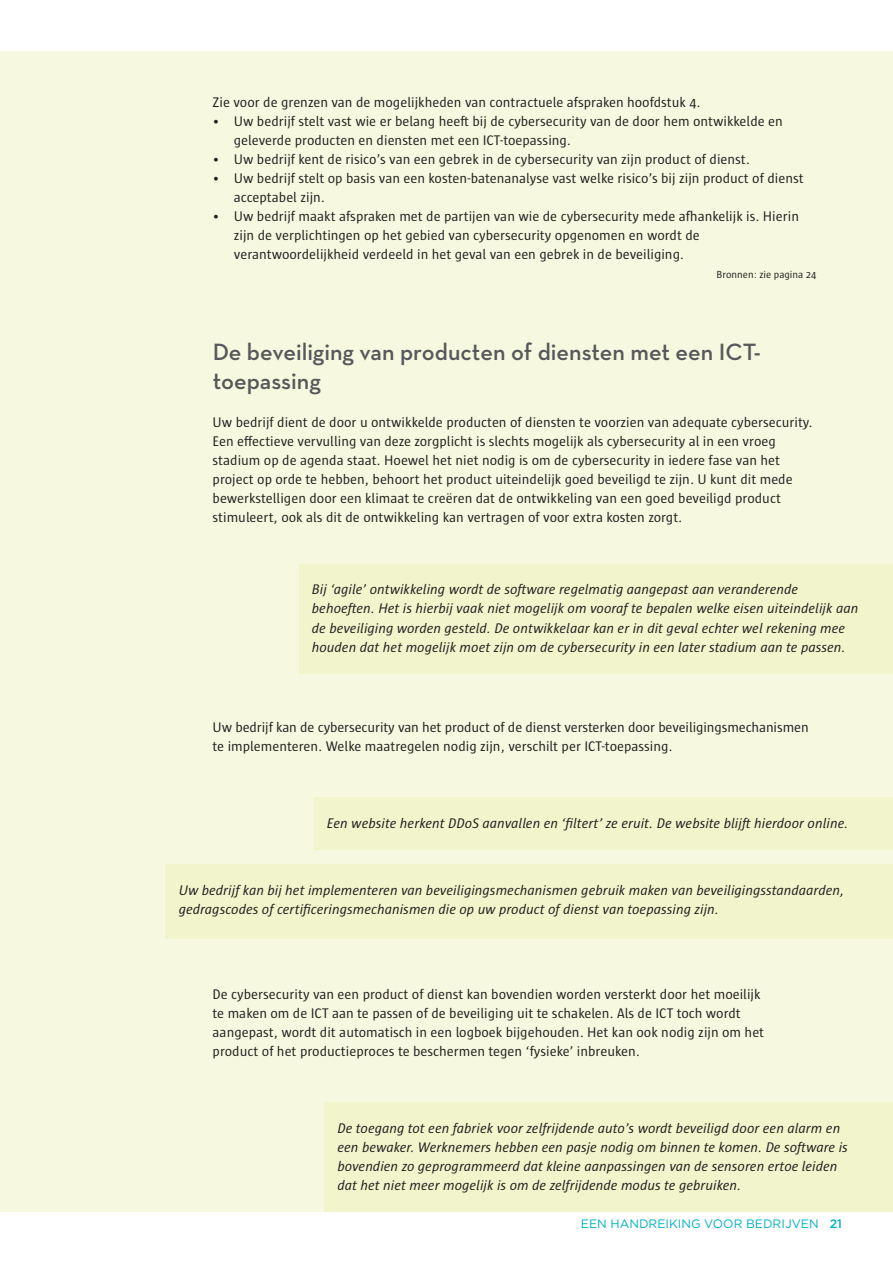
<style>
.page{position:relative;width:893px;height:1263px;background:#fff}
.page>*{position:absolute;margin:0;border:0;box-sizing:border-box;transform-origin:0 0}
.t1{font:600 24px/28.8px "Neutraface Text";color:#57585a}
.t2{font:14.25px/19px "Sun";color:#231f20}
.t3{font:italic 14.25px/19px "Sun";color:#231f20}
.t4{font:12.15px "Gotham";color:#00b0c5}
.t5{font:10.5px "Sun";color:#231f20}
.s1{font-weight:500}
</style>
<div class="page">
<div style="left:0;top:51px;width:893px;height:1161px;background:#f6f9df"></div>
<div style="left:359px;top:564px;width:534px;height:110px;background:#f2f5cb"></div>
<div style="left:384px;top:1102px;width:509px;height:110px;background:#f2f5cb"></div>
<div style="left:225px;top:864px;width:668px;height:75px;background:#f2f5cb"></div>
<div style="left:374px;top:797px;width:519px;height:53px;background:#f2f5cb"></div>
<div style="left:299px;top:564px;width:578px;height:110px;background:#f2f5cb"></div>
<div style="left:325px;top:1102px;width:552px;height:110px;background:#f2f5cb"></div>
<div style="left:166px;top:864px;width:711px;height:75px;background:#f2f5cb"></div>
<div style="left:314px;top:797px;width:563px;height:53px;background:#f2f5cb"></div>
<p class="t2" style="left:213px;top:93px;width:489px">Zie voor de grenzen van de mogelijkheden van contractuele afspraken hoofdstuk 4.</p>
<p class="t2" style="left:234px;top:112px;width:551px;text-indent:-21px">• Uw bedrijf stelt vast wie er belang heeft bij de cybersecurity van de door hem ontwikkelde en geleverde producten en diensten met een ICT-toepassing.</p>
<p class="t2" style="left:213px;top:150px;width:539px">• Uw bedrijf kent de risico’s van een gebrek in de cybersecurity van zijn product of dienst.</p>
<p class="t2" style="left:234px;top:169px;width:571px;text-indent:-21px">• Uw bedrijf stelt op basis van een kosten-batenanalyse vast welke risico’s bij zijn product of dienst acceptabel zijn.</p>
<p class="t2" style="left:234px;top:207px;width:567px;text-indent:-21px">• Uw bedrijf maakt afspraken met de partijen van wie de cybersecurity mede afhankelijk is. Hierin zijn de verplichtingen op het gebied van cybersecurity opgenomen en wordt de verantwoordelijkheid verdeeld in het geval van een gebrek in de beveiliging.</p>
<p class="t5" style="left:717px;top:270px;width:101px">Bronnen: zie pagina 24</p>
<h1 class="t1" style="left:213px;top:337px;width:550px">De beveiliging van producten of diensten met een ICT&shy;toepassing</h1>
<p class="t2" style="left:213px;top:413px;width:602px">Uw bedrijf dient de door u ontwikkelde producten of diensten te voorzien van adequate cybersecurity.<br>Een effectieve vervulling van deze zorgplicht is slechts mogelijk als cybersecurity al in een vroeg stadium op de agenda staat. Hoewel het niet nodig is om de cybersecurity in iedere fase van het project op orde te hebben, behoort het product uiteindelijk goed beveiligd te zijn. U kunt dit mede bewerkstelligen door een klimaat te creëren dat de ontwikkeling van een goed beveiligd product stimuleert, ook als dit de ontwikkeling kan vertragen of voor extra kosten zorgt.</p>
<p class="t3" style="left:312px;top:580px;width:548px">Bij ‘agile’ ontwikkeling wordt de software regelmatig aangepast aan veranderende behoeften. Het is hierbij vaak niet mogelijk om vooraf te bepalen welke eisen uiteindelijk aan de beveiliging worden gesteld. De ontwikkelaar kan er in dit geval echter wel rekening mee houden dat het mogelijk moet zijn om de cybersecurity in een later stadium aan te passen.</p>
<p class="t2" style="left:213px;top:718px;width:598px">Uw bedrijf kan de cybersecurity van het product of de dienst versterken door beveiligingsmechanismen te implementeren. Welke maatregelen nodig zijn, verschilt per ICT-toepassing.</p>
<p class="t3" style="left:327px;top:813px;width:523px">Een website herkent DDoS aanvallen en ‘filtert’ ze eruit. De website blijft hierdoor online.</p>
<p class="t3" style="left:179px;top:881px;width:667px">Uw bedrijf kan bij het implementeren van beveiligingsmechanismen gebruik maken van beveiligingsstandaarden, gedragscodes of certificeringsmechanismen die op uw product of dienst van toepassing zijn.</p>
<p class="t2" style="left:213px;top:984px;width:553px">De cybersecurity van een product of dienst kan bovendien worden versterkt door het moeilijk te maken om de ICT aan te passen of de beveiliging uit te schakelen. Als de ICT toch wordt aangepast, wordt dit automatisch in een logboek bijgehouden. Het kan ook nodig zijn om het product of het productieproces te beschermen tegen ‘fysieke’ inbreuken.</p>
<p class="t3" style="left:337px;top:1118px;width:512px">De toegang tot een fabriek voor zelfrijdende auto’s wordt beveiligd door een alarm en een bewaker. Werknemers hebben een pasje nodig om binnen te komen. De software is bovendien zo geprogrammeerd dat kleine aanpassingen van de sensoren ertoe leiden dat het niet meer mogelijk is om de zelfrijdende modus te gebruiken.</p>
<p class="t4" style="left:581px;top:1219px;width:262px">EEN HANDREIKING VOOR BEDRIJVEN <span class="s1">21</span></p>
</div>
